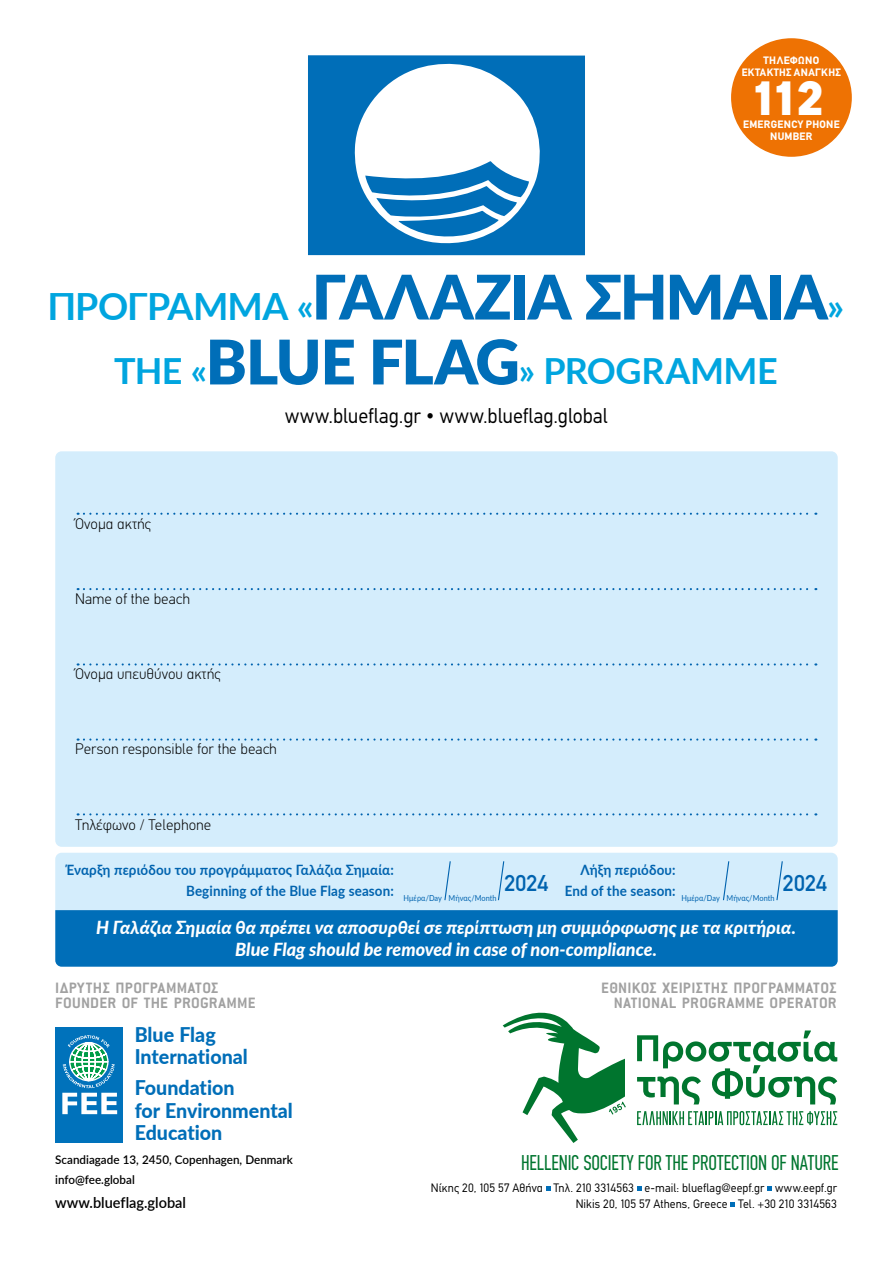
<style>
.page{position:relative;width:893px;height:1263px;background:#fff}
.page>*{position:absolute;margin:0;border:0;box-sizing:border-box;transform-origin:0 0}
.t1{font:900 61.5px "Lato";letter-spacing:-.02em;color:#006eb8}
.t2{font:800 48px "CF Dromon";color:#fff}
.t3{font:700 36px "Lato";letter-spacing:-.015em;color:#00a5df}
.t4{font:22.5px "CF Din";letter-spacing:.01em;color:#0063af}
.t5{font:condensed 21px "CF Din";letter-spacing:-.005em;color:#00752f}
.t6{font:21px "CF Din";color:#000;scale:.95 1}
.t7{font:800 20.25px/22.5px "Lato";color:#006eb8}
.t8{font:italic 800 18px/22.2px "Lato";color:#fff;text-align:center}
.t9{font:700 16.5px/15px "Conduit ITC Hel";letter-spacing:.02em;color:#a1a1a1;text-align:right}
.t10{font:300 15px "CF Din";color:#000}
.t11{font:600 15px "Lato";color:#000}
.t12{font:700 14.25px/20.7px "Lato";letter-spacing:.01em;color:#0063af;scale:.94 1}
.t13{font:12px/15.8px "CF Din";letter-spacing:.01em;color:#000;text-align:right}
.t14{font:600 12px/19.5px "Lato";color:#000}
.t15{font:700 10.5px/11.9px "CF Din";letter-spacing:.035em;color:#fff;text-align:center}
.t16{font:8.25px "Lato";letter-spacing:.005em;color:#0063af;scale:.89 1}
.s1{font-weight:700;font-size:37.5px;color:#00a5df}
.s2{font-weight:900;font-size:61.5px;color:#006eb8}
</style>
<div class="page">
<div style="left:731px;top:38px;width:121px;height:119px;background:#ee7203;border-radius:50%"></div>
<div style="left:308px;top:55px;width:277px;height:200px;background:#006eb8"></div>
<svg style="left:355px;top:63px;width:185px;height:181px"></svg>
<svg style="left:546px;top:1186px;width:4px;height:5px"></svg>
<svg style="left:637px;top:1186px;width:5px;height:5px"></svg>
<svg style="left:767px;top:1186px;width:5px;height:5px"></svg>
<svg style="left:730px;top:1202px;width:5px;height:5px"></svg>
<div style="left:55px;top:1026px;width:67px;height:116px;background:#0072bb"></div>
<svg style="left:62px;top:1035px;width:55px;height:79px"></svg>
<svg style="left:503px;top:1012px;width:123px;height:131px"></svg>
<svg style="left:637px;top:1111px;width:200px;height:14px"></svg>
<svg style="left:637px;top:1030px;width:200px;height:74px"></svg>
<div style="left:55px;top:451px;width:783px;height:396px;background:#d4edfc;border-radius:6px"></div>
<svg style="left:78px;top:513px;width:738px;height:2px"></svg>
<svg style="left:78px;top:588px;width:738px;height:2px"></svg>
<svg style="left:78px;top:663px;width:738px;height:2px"></svg>
<svg style="left:78px;top:738px;width:738px;height:3px"></svg>
<svg style="left:78px;top:813px;width:738px;height:2px"></svg>
<svg style="left:55px;top:853px;width:783px;height:114px;background:#6aadda"></svg>
<p class="t15" style="left:742px;top:54px;width:101px">ΤΗΛΕΦΩΝΟ<br>ΕΚΤΑΚΤΗΣ ΑΝΑΓΚΗΣ</p>
<h2 class="t2" style="left:754px;top:67px;width:72px">112</h2>
<p class="t15" style="left:743px;top:119px;width:98px">EMERGENCY PHONE<br>NUMBER</p>
<h1 class="t1" style="left:47px;top:251px;width:798px"><span class="s1">ΠΡΟΓΡΑΜΜΑ «</span>ΓΑΛΑΖΙΑ ΣΗΜΑΙΑ<span class="s1">»</span></h1>
<h3 class="t3" style="left:114px;top:345px;width:665px">THE «<span class="s2">BLUE FLAG</span>» PROGRAMME</h3>
<h3 class="t6" style="left:285px;top:405px;width:341px">www.blueflag.gr • www.blueflag.global</h3>
<p class="t10" style="left:75px;top:515px;width:78px">Όνομα ακτής</p>
<p class="t10" style="left:75px;top:590px;width:116px">Name of the beach</p>
<p class="t10" style="left:75px;top:666px;width:147px">Όνομα υπευθύνου ακτής</p>
<p class="t10" style="left:75px;top:741px;width:203px">Person responsible for the beach</p>
<p class="t10" style="left:75px;top:816px;width:138px">Τηλέφωνο / Telephone</p>
<p class="t12" style="left:186px;top:859px;width:332px;text-indent:-121px">Έναρξη περιόδου του προγράμματος Γαλάζια Σημαία:<br>Beginning of the Blue Flag season: <sub>Ημέρα/Day</sub> <sub>Μήνας/Month</sub></p>
<p class="t12" style="left:565px;top:859px;width:119px;text-align:right">Λήξη περιόδου:<br>End of the season:</p>
<p class="t8" style="left:96px;top:915px;width:701px">Η Γαλάζια Σημαία θα πρέπει να αποσυρθεί σε περίπτωση μη συμμόρφωσης με τα κριτήρια.<br>Blue Flag should be removed in case of non-compliance.</p>
<h3 class="t4" style="left:504px;top:871px;width:45px">2024</h3>
<h3 class="t4" style="left:783px;top:871px;width:45px">2024</h3>
<p class="t16" style="left:681px;top:892px;width:106px">Ημέρα/Day Μήνας/Month</p>
<p class="t9" style="left:55px;top:981px;width:202px;text-align:left">ΙΔΡΥΤΗΣ ΠΡΟΓΡΑΜΜΑΤΟΣ<br>FOUNDER OF THE PROGRAMME</p>
<h3 class="t7" style="left:135px;top:1022px;width:115px">Blue Flag<br>International</h3>
<h3 class="t7" style="left:135px;top:1076px;width:160px">Foundation<br>for Environmental<br>Education</h3>
<p class="t14" style="left:55px;top:1150px;width:239px">Scandiagade 13, 2450, Copenhagen, Denmark info@fee.global</p>
<p class="t11" style="left:55px;top:1191px;width:132px">www.blueflag.global</p>
<p class="t9" style="left:601px;top:981px;width:237px">ΕΘΝΙΚΟΣ ΧΕΙΡΙΣΤΗΣ ΠΡΟΓΡΑΜΜΑΤΟΣ<br>NATIONAL PROGRAMME OPERATOR</p>
<h3 class="t5" style="left:521px;top:1151px;width:319px">HELLENIC SOCIETY FOR THE PROTECTION OF NATURE</h3>
<p class="t13" style="left:431px;top:1180px;width:408px">Νίκης 20, 105 57 Αθήνα Τηλ. 210 3314563 e-mail: blueflag@eepf.gr www.eepf.gr<br>Nikis 20, 105 57 Athens, Greece Τel. +30 210 3314563</p>
</div>
